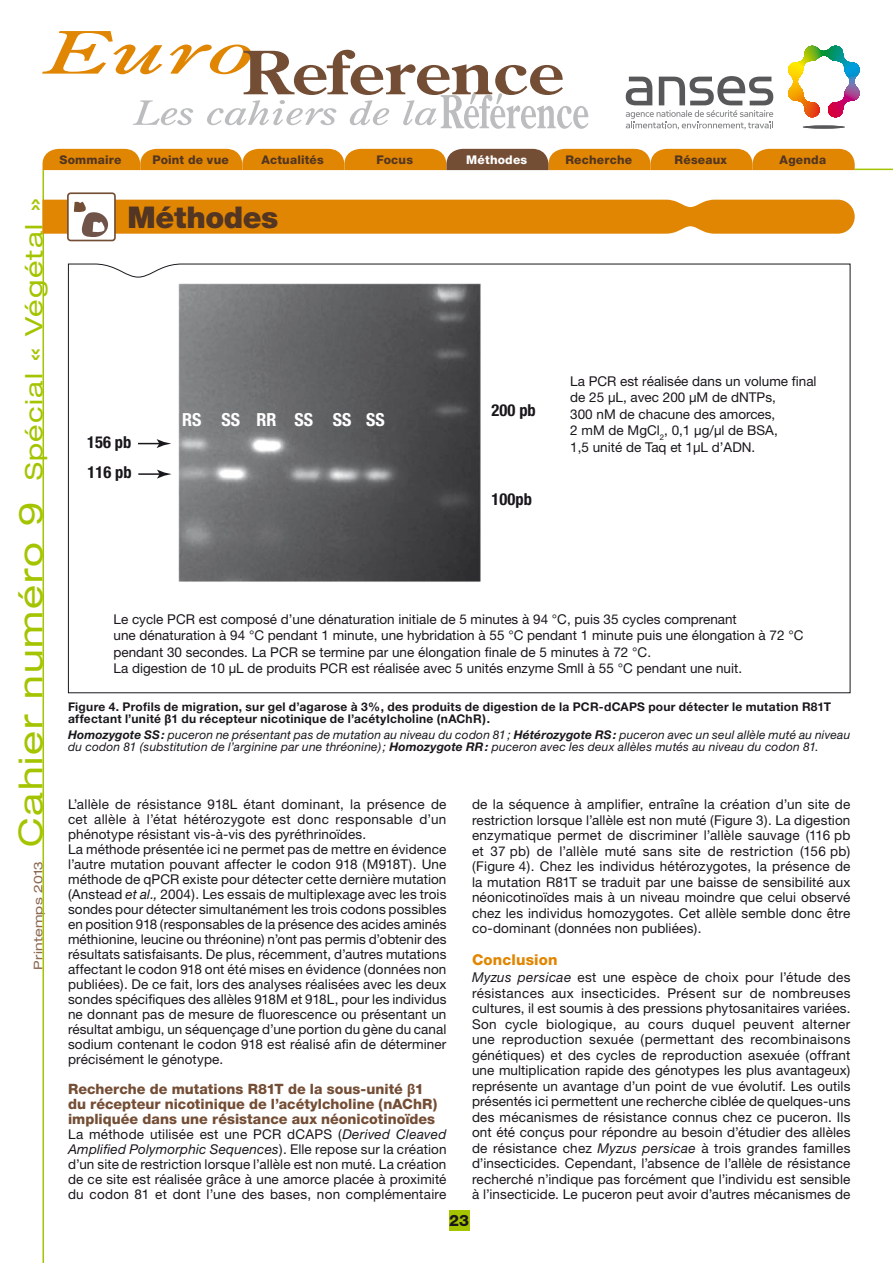
<style>
.page{position:relative;width:893px;height:1263px;background:#fff}
.page>*{position:absolute;margin:0;border:0;box-sizing:border-box;transform-origin:0 0}
.t1{font:900 30px "Helvetica Neue";letter-spacing:-.015em;color:#523522}
.t2{font:expanded 24px "Helvetica Neue";letter-spacing:.05em;color:#a5c400;scale:1.1 1}
.t3{font:700 condensed 18px "Helvetica Neue";color:#fff}
.t4{font:700 condensed 16.5px "Helvetica Neue";color:#1a171c}
.t5{font:800 15.75px "Helvetica Neue";color:#1a171c}
.t6{font:800 15px "Helvetica Neue";letter-spacing:.01em;color:#e18602}
.t7{font:800 14.25px/15px "Helvetica Neue";color:#744d35}
.t8{font:13.5px/15.5px "Helvetica Neue";letter-spacing:.005em;color:#1a171c}
.t9{font:italic 12px/12px "Helvetica Neue";letter-spacing:.015em;color:#1a171c}
.t10{font:700 12px/12px "Helvetica Neue";letter-spacing:.025em;color:#1a171c}
.t11{font:800 12px "Helvetica Neue";letter-spacing:.02em;color:#523522}
.t12{font:expanded 12px "Helvetica Neue";letter-spacing:.015em;color:#8d6950;scale:1.1 1}
.t13{font:800 12px "Helvetica Neue";letter-spacing:.02em;color:#fff}
.s1{font-size:33px}
.s2{font-family:"Helvetica"}
.s3{font-weight:700}
.s4{font-style:italic}
.s5{font-family:"Helvetica";font-weight:700}
</style>
<div class="page">
<svg style="left:42px;top:31px;width:546px;height:98px"></svg>
<svg style="left:788px;top:45px;width:72px;height:73px"></svg>
<hr style="left:822px;top:82px;width:3px;height:36px;background:#e2001a">
<svg style="left:803px;top:125px;width:42px;height:4px"></svg>
<svg style="left:626px;top:76px;width:147px;height:54px"></svg>
<div style="left:449px;top:1210px;width:20px;height:21px;background:#a5c400"></div>
<hr style="left:855px;top:169px;width:38px;height:1px;background:#a5c400">
<svg style="left:43px;top:149px;width:812px;height:21px;background:#d58413"></svg>
<hr style="left:43px;top:170px;width:1px;height:1093px;background:#a5c400">
<div style="left:67px;top:192px;width:49px;height:49px;border:2px solid #744d35;border-radius:3px"></div>
<svg style="left:43px;top:200px;width:812px;height:37px;background:#e29525"></svg>
<svg style="left:68px;top:263px;width:783px;height:430px"></svg>
<p class="t11" style="left:59px;top:152px;width:64px">Sommaire</p>
<p class="t11" style="left:152px;top:152px;width:78px">Point de vue</p>
<p class="t11" style="left:261px;top:152px;width:64px">Actualités</p>
<p class="t11" style="left:376px;top:152px;width:38px">Focus</p>
<p class="t11" style="left:565px;top:152px;width:68px">Recherche</p>
<p class="t11" style="left:675px;top:152px;width:54px">Réseaux</p>
<p class="t11" style="left:780px;top:152px;width:48px">Agenda</p>
<p class="t13" style="left:466px;top:152px;width:63px">Méthodes</p>
<h2 class="t2" style="left:19px;top:847px;width:591px;rotate:-90deg"><span class="s1">Cahier numéro 9</span> Spécial « Végétal »</h2>
<h1 class="t1" style="left:128px;top:199px;width:152px">Méthodes</h1>
<p class="t8" style="left:570px;top:372px;width:248px;line-height:16.5px">La PCR est réalisée dans un volume final de 25 µL, avec 200 µM de dNTPs,<br>300 nM de chacune des amorces,<br>2 mM de MgCl<sub>2</sub>, 0,1 µg/µl de BSA,<br>1,5 unité de Taq et 1µL d’ADN.</p>
<p class="t4" style="left:492px;top:400px;width:46px">200 pb</p>
<h3 class="t3" style="left:182px;top:409px;width:204px">RS SS RR SS SS SS</h3>
<p class="t4" style="left:87px;top:432px;width:46px">156 pb</p>
<p class="t4" style="left:87px;top:462px;width:46px">116 pb</p>
<p class="t4" style="left:492px;top:490px;width:42px">100pb</p>
<p class="t8" style="left:113px;top:611px;width:691px;line-height:16.5px">Le cycle PCR est composé d’une dénaturation initiale de 5 minutes à 94 °C, puis 35 cycles comprenant<br>une dénaturation à 94 °C pendant 1 minute, une hybridation à 55 °C pendant 1 minute puis une élongation à 72 °C pendant 30 secondes. La PCR se termine par une élongation finale de 5 minutes à 72 °C.<br>La digestion de 10 µL de produits PCR est réalisée avec 5 unités enzyme SmlI à 55 °C pendant une nuit.</p>
<p class="t10" style="left:68px;top:700px;width:765px">Figure 4. Profils de migration, sur gel d’agarose à 3%, des produits de digestion de la PCR-dCAPS pour détecter le mutation R81T affectant l’unité <span class="s2">β</span>1 du récepteur nicotinique de l’acétylcholine (nAChR).</p>
<p class="t9" style="left:68px;top:729px;width:784px"><span class="s3">Homozygote SS:</span> puceron ne présentant pas de mutation au niveau du codon 81; <span class="s3">Hétérozygote RS:</span> puceron avec un seul allèle muté au niveau du codon 81 (substitution de l’arginine par une thréonine); <span class="s3">Homozygote RR:</span> puceron avec les deux allèles mutés au niveau du codon 81.</p>
<p class="t8" style="left:472px;top:796px;width:380px;text-align:justify">de la séquence à amplifier, entraîne la création d’un site de restriction lorsque l’allèle est non muté (Figure 3). La digestion enzymatique permet de discriminer l’allèle sauvage (116 pb et 37 pb) de l’allèle muté sans site de restriction (156 pb) (Figure 4). Chez les individus hétérozygotes, la présence de la mutation R81T se traduit par une baisse de sensibilité aux néonicotinoïdes mais à un niveau moindre que celui observé chez les individus homozygotes. Cet allèle semble donc être co-dominant (données non publiées).</p>
<p class="t6" style="left:472px;top:950px;width:87px">Conclusion</p>
<p class="t8" style="left:472px;top:970px;width:380px;text-align:justify"><span class="s4">Myzus persicae</span> est une espèce de choix pour l’étude des résistances aux insecticides. Présent sur de nombreuses cultures, il est soumis à des pressions phytosanitaires variées.<br>Son cycle biologique, au cours duquel peuvent alterner une reproduction sexuée (permettant des recombinaisons génétiques) et des cycles de reproduction asexuée (offrant une multiplication rapide des génotypes les plus avantageux) représente un avantage d’un point de vue évolutif. Les outils présentés ici permettent une recherche ciblée de quelques-uns des mécanismes de résistance connus chez ce puceron. Ils ont été conçus pour répondre au besoin d’étudier des allèles de résistance chez <span class="s4">Myzus persicae</span> à trois grandes familles d’insecticides. Cependant, l’absence de l’allèle de résistance recherché n’indique pas forcément que l’individu est sensible à l’insecticide. Le puceron peut avoir d’autres mécanismes de</p>
<p class="t8" style="left:68px;top:797px;width:380px;line-height:15px">L’allèle de résistance 918L étant dominant, la présence de cet allèle à l’état hétérozygote est donc responsable d’un phénotype résistant vis-à-vis des pyréthrinoïdes.<br>La méthode présentée ici ne permet pas de mettre en évidence l’autre mutation pouvant affecter le codon 918 (M918T). Une méthode de qPCR existe pour détecter cette dernière mutation (Anstead <span class="s4">et al.,</span> 2004). Les essais de multiplexage avec les trois sondes pour détecter simultanément les trois codons possibles en position 918 (responsables de la présence des acides aminés méthionine, leucine ou thréonine) n’ont pas permis d’obtenir des résultats satisfaisants. De plus, récemment, d’autres mutations affectant le codon 918 ont été mises en évidence (données non publiées). De ce fait, lors des analyses réalisées avec les deux sondes spécifiques des allèles 918M et 918L, pour les individus ne donnant pas de mesure de fluorescence ou présentant un résultat ambigu, un séquençage d’une portion du gène du canal sodium contenant le codon 918 est réalisé afin de déterminer précisément le génotype.</p>
<p class="t7" style="left:68px;top:1081px;width:371px">Recherche de mutations R81T de la sous-unité <span class="s5">β</span>1 du récepteur nicotinique de l’acétylcholine (nAChR) impliquée dans une résistance aux néonicotinoïdes</p>
<p class="t8" style="left:68px;top:1127px;width:380px;line-height:15px;text-align:justify">La méthode utilisée est une PCR dCAPS (<span class="s4">Derived Cleaved Amplified Polymorphic Sequences</span>). Elle repose sur la création d’un site de restriction lorsque l’allèle est non muté. La création de ce site est réalisée grâce à une amorce placée à proximité du codon 81 et dont l’une des bases, non complémentaire</p>
<p class="t12" style="left:31px;top:969px;width:100px;rotate:-90deg">Printemps 2013</p>
<p class="t5" style="left:449px;top:1211px;width:21px">23</p>
</div>
